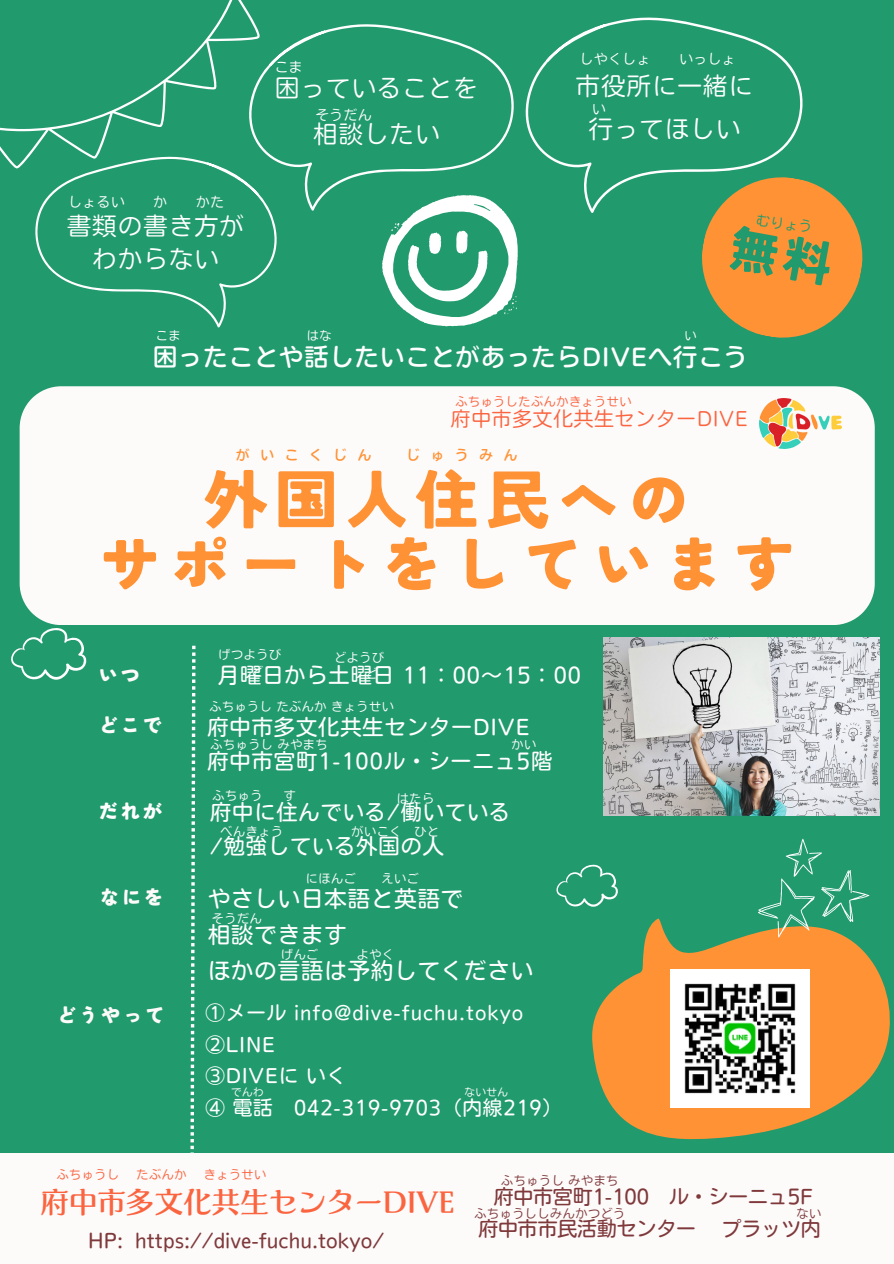
<style>
.page{position:relative;width:894px;height:1264px;background:#fff}
.page>*{position:absolute;margin:0;border:0;box-sizing:border-box;transform-origin:0 0}
.t1{font:900 64.2px "Tsunagi Gothic";letter-spacing:.1em;color:#ff9234}
.t2{font:28.5px "Motoya Arata Std W4";color:#fa643f}
.t3{font:24px "Nud Motoya Maru Std W2 b";letter-spacing:.06em;color:#fff}
.t4{font:24px "Nud Motoya Maru Std W4";letter-spacing:.05em;color:#fff}
.t5{font:22.2px "Nud Motoya Maru Std W3";letter-spacing:.05em;color:#fff}
.t6{font:21.15px/33.8px "Nud Motoya Maru Std W3";letter-spacing:.05em;color:#fff}
.t7{font:21px "Nud Motoya Maru Std W3";letter-spacing:.05em;color:#fff}
.t8{font:900 21px "Tsunagi Gothic";letter-spacing:.05em;color:#fdfafa}
.t9{font:900 21px "Tsunagi Gothic";color:#fff}
.t10{font:19.8px "Nud Motoya Maru Std W3";color:#7f393b}
.t11{font:19.5px "Nud Motoya Maru Std W3";letter-spacing:.05em;color:#fff}
.t12{font:19.5px "Nud Motoya Maru Std W2 b";letter-spacing:.05em;color:#fa643f}
.t13{font:13.5px "Nud Motoya Maru Std W2 b";letter-spacing:.05em;color:#fff}
.t14{font:13.5px "Nud Motoya Maru Std W4";letter-spacing:.8em;color:#ff9234}
.t15{font:13.5px "Nud Motoya Maru Std W2 b";color:#219a6e}
.t16{font:12px/16px "Nud Motoya Maru Std W2 b";letter-spacing:.05em;color:#fff}
.t17{font:12px "Nud Motoya Maru Std W2 b";letter-spacing:.05em;color:#fa643f}
.t18{font:12px "Nud Motoya Maru Std W2 b";letter-spacing:.05em;color:#7f393b}
.t19{font:10.5px "Nud Motoya Maru Std W2 b";letter-spacing:.05em;color:#fff}
</style>
<div class="page">
<div style="left:0;top:0;width:893px;height:1263px;background:#219a6e"></div>
<img style="left:603px;top:637px;width:275px;height:178px">
<svg style="left:592px;top:895px;width:298px;height:245px;fill:#ff9234"></svg>
<svg style="left:757px;top:838px;width:112px;height:99px"></svg>
<svg style="left:525px;top:17px;width:278px;height:196px"></svg>
<svg style="left:278px;top:24px;width:236px;height:187px"></svg>
<svg style="left:382px;top:195px;width:136px;height:131px"></svg>
<svg style="left:0;top:0;width:278px;height:328px"></svg>
<svg style="left:190px;top:645px;width:5px;height:508px"></svg>
<svg style="left:11px;top:628px;width:76px;height:52px"></svg>
<svg style="left:556px;top:864px;width:62px;height:44px"></svg>
<div style="left:20px;top:386px;width:854px;height:239px;background:#fdfafa"></div>
<img style="left:759px;top:398px;width:82px;height:50px">
<img style="left:670px;top:969px;width:139px;height:138px">
<div style="left:0;top:1153px;width:893px;height:110px;background:#fdfafa"></div>
<svg style="left:695px;top:171px;width:168px;height:167px"></svg>
<p class="t13" style="left:68px;top:195px;width:58px">しょるい</p>
<p class="t13" style="left:154px;top:195px;width:15px">か</p>
<p class="t13" style="left:196px;top:195px;width:29px">かた</p>
<p class="t3" style="left:67px;top:214px;width:178px">書類の書き方が</p>
<p class="t3" style="left:93px;top:247px;width:127px">わからない</p>
<p class="t13" style="left:274px;top:60px;width:29px">こま</p>
<p class="t3" style="left:275px;top:76px;width:204px">困っていることを</p>
<p class="t3" style="left:313px;top:121px;width:127px">相談したい</p>
<p class="t13" style="left:315px;top:108px;width:58px">そうだん</p>
<p class="t13" style="left:579px;top:52px;width:72px">しやくしょ</p>
<p class="t13" style="left:679px;top:52px;width:58px">いっしょ</p>
<p class="t13" style="left:592px;top:102px;width:15px">い</p>
<p class="t3" style="left:575px;top:74px;width:178px">市役所に一緒に</p>
<p class="t3" style="left:588px;top:117px;width:153px">行ってほしい</p>
<p class="t15" style="left:757px;top:213px;width:58px;rotate:7deg">むりょう</p>
<p class="t16" style="left:156px;top:328px;width:26px">こま</p>
<p class="t16" style="left:307px;top:328px;width:26px">はな</p>
<p class="t16" style="left:684px;top:328px;width:14px">い</p>
<p class="t4" style="left:153px;top:344px;width:596px">困ったことや話したいことがあったらDIVEへ行こう</p>
<p class="t17" style="left:455px;top:395px;width:177px">ふちゅうしたぶんかきょうせい</p>
<p class="t12" style="left:451px;top:409px;width:298px">府中市多文化共生センターDIVE</p>
<p class="t14" style="left:236px;top:448px;width:137px">がいこくじん</p>
<p class="t14" style="left:406px;top:448px;width:112px">じゅうみん</p>
<p class="t1" style="left:203px;top:467px;width:488px">外国人住民への</p>
<p class="t1" style="left:98px;top:532px;width:700px">サポートをしています</p>
<p class="t8" style="left:98px;top:664px;width:45px">いつ</p>
<p class="t8" style="left:98px;top:714px;width:67px">どこで</p>
<p class="t9" style="left:98px;top:800px;width:67px">だれが</p>
<p class="t8" style="left:99px;top:886px;width:67px">なにを</p>
<p class="t8" style="left:56px;top:1004px;width:111px">どうやって</p>
<p class="t16" style="left:251px;top:647px;width:31px;text-indent:-33px">げつようびど</p>
<p class="t16" style="left:209px;top:698px;width:186px">ふちゅうしたぶんかきょうせい</p>
<p class="t16" style="left:210px;top:736px;width:119px">ふちゅうしみやまち</p>
<p class="t16" style="left:511px;top:736px;width:26px">かい</p>
<p class="t16" style="left:366px;top:649px;width:20px;text-indent:-32px">どようびど</p>
<p class="t7" style="left:218px;top:664px;width:364px">月曜日から土曜日 11：00～15：00</p>
<p class="t6" style="left:207px;top:710px;width:346px">府中市多文化共生センターDIVE府中市宮町1-100ル・シーニュ5階</p>
<p class="t7" style="left:210px;top:802px;width:301px">府中に住んでいる/働いている</p>
<p class="t7" style="left:210px;top:835px;width:234px">/勉強している外国の人</p>
<p class="t5" style="left:208px;top:887px;width:256px">やさしい日本語と英語で</p>
<p class="t5" style="left:208px;top:923px;width:140px">相談できます</p>
<p class="t5" style="left:208px;top:959px;width:326px">ほかの言語は予約してください</p>
<p class="t16" style="left:212px;top:787px;width:51px">ふちゅう</p>
<p class="t16" style="left:284px;top:787px;width:14px">す</p>
<p class="t16" style="left:220px;top:823px;width:64px">べんきょう</p>
<p class="t16" style="left:397px;top:790px;width:39px">はたら</p>
<p class="t16" style="left:351px;top:823px;width:89px">がいこく ひと</p>
<p class="t16" style="left:306px;top:870px;width:51px">にほんご</p>
<p class="t16" style="left:381px;top:870px;width:39px">えいご</p>
<p class="t16" style="left:212px;top:910px;width:51px">そうだん</p>
<p class="t16" style="left:281px;top:946px;width:39px">げんご</p>
<p class="t16" style="left:357px;top:946px;width:39px">よやく</p>
<p class="t11" style="left:205px;top:1003px;width:319px">①メール info@dive-fuchu.tokyo</p>
<p class="t11" style="left:205px;top:1034px;width:71px">②LINE</p>
<p class="t11" style="left:205px;top:1066px;width:142px">③DIVEにいく</p>
<p class="t11" style="left:205px;top:1097px;width:358px">④ 電話 042-319-9703（内線219）</p>
<p class="t19" style="left:231px;top:1086px;width:34px">でんわ</p>
<p class="t19" style="left:464px;top:1086px;width:45px">ないせん</p>
<p class="t17" style="left:57px;top:1168px;width:64px">ふちゅうし</p>
<p class="t17" style="left:136px;top:1168px;width:51px">たぶんか</p>
<p class="t17" style="left:204px;top:1168px;width:64px">きょうせい</p>
<p class="t18" style="left:501px;top:1174px;width:119px">ふちゅうしみやまち</p>
<p class="t18" style="left:474px;top:1207px;width:152px">ふちゅうししみんかつどう</p>
<p class="t18" style="left:796px;top:1207px;width:26px">ない</p>
<p class="t2" style="left:40px;top:1188px;width:415px">府中市多文化共生センターDIVE</p>
<p class="t10" style="left:493px;top:1186px;width:321px">府中市宮町1-100 ル・シーニュ5F</p>
<p class="t10" style="left:478px;top:1218px;width:219px">府中市市民活動センター</p>
<p class="t10" style="left:721px;top:1218px;width:100px">プラッツ内</p>
<p class="t10" style="left:88px;top:1230px;width:297px">HP: https://dive-fuchu.tokyo/</p>
</div>
